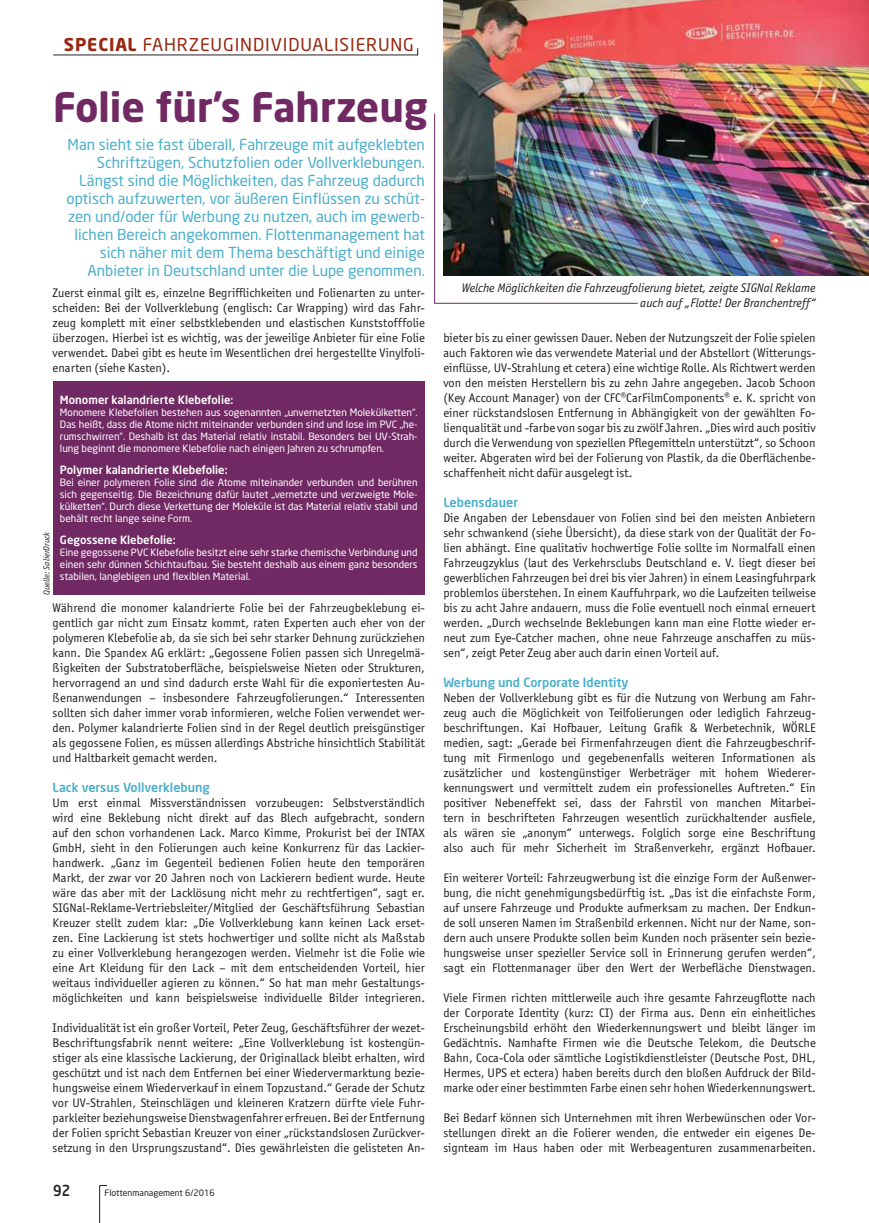
<style>
.page{position:relative;width:869px;height:1223px;background:#fff}
.page>*{position:absolute;margin:0;border:0;box-sizing:border-box;transform-origin:0 0}
.t1{font:700 40px "Neo Sans";color:#702963}
.t2{font:17.5px "Neo Sans";letter-spacing:.05em;color:#97270f}
.t3{font:15px/18px "Neo Sans";color:#4aafcb;text-align:right}
.t4{font:500 15px "Neo Sans";color:#231f20;scale:.9 1}
.t5{font:12.5px/15px "Officina Sans ITC Std";color:#231f20;text-align:justify}
.t6{font:italic 12.5px/15px "Officina Sans ITC Std";color:#231f20;text-align:right}
.t7{font:500 12.5px "Neo Sans";color:#4aafcb}
.t8{font:500 11.25px "Neo Sans";color:#fff}
.t9{font:10px/12px "Neo Sans";color:#fff;text-align:justify}
.t10{font:8.75px "Neo Sans";color:#231f20}
.t11{font:italic 8.75px "Officina Sans ITC Std";color:#231f20}
.s1{font-weight:700}
</style>
<div class="page">
<hr style="left:99px;top:1185px;width:1px;height:37px;background:#231f20">
<hr style="left:53px;top:55px;width:365px;height:1px;background:#231f20">
<img style="left:443px;top:0;width:425px;height:276px">
<div style="left:54px;top:381px;width:371px;height:214px;background:#702963"></div>
<img style="left:434px;top:113px;width:203px;height:190px">
<h2 class="t2" style="left:64px;top:36px;width:351px"><span class="s1">SPECIAL</span> FAHRZEUGINDIVIDUALISIERUNG</h2>
<h1 class="t1" style="left:53px;top:88px;width:376px">Folie für’s Fahrzeug</h1>
<p class="t3" style="left:67px;top:136px;width:360px">Man sieht sie fast überall, Fahrzeuge mit aufgeklebten Schriftzügen, Schutzfolien oder Vollverklebungen.<br>Längst sind die Möglichkeiten, das Fahrzeug dadurch optisch aufzuwerten, vor äußeren Einflüssen zu schüt&shy;zen und/oder für Werbung zu nutzen, auch im gewerb&shy;lichen Bereich angekommen. Flottenmanagement hat sich näher mit dem Thema beschäftigt und einige Anbieter in Deutschland unter die Lupe genommen.</p>
<p class="t5" style="left:53px;top:286px;width:374px">Zuerst einmal gilt es, einzelne Begrifflichkeiten und Folienarten zu unter&shy;scheiden: Bei der Vollverklebung (englisch: Car Wrapping) wird das Fahr&shy;zeug komplett mit einer selbstklebenden und elastischen Kunststofffolie überzogen. Hierbei ist es wichtig, was der jeweilige Anbieter für eine Folie verwendet. Dabei gibt es heute im Wesentlichen drei hergestellte Vinylfoli&shy;enarten (siehe Kasten).</p>
<p class="t11" style="left:42px;top:595px;width:65px;rotate:-90deg">Quelle: SalierDruck</p>
<p class="t8" style="left:60px;top:394px;width:175px">Monomer kalandrierte Klebefolie:</p>
<p class="t9" style="left:60px;top:406px;width:359px">Monomere Klebefolien bestehen aus sogenannten „unvernetzten Molekülketten“.<br>Das heißt, dass die Atome nicht miteinander verbunden sind und lose im PVC „he&shy;rumschwirren“. Deshalb ist das Material relativ instabil. Besonders bei UV-Strah&shy;lung beginnt die monomere Klebefolie nach einigen Jahren zu schrumpfen.</p>
<p class="t8" style="left:60px;top:465px;width:169px">Polymer kalandrierte Klebefolie:</p>
<p class="t9" style="left:60px;top:477px;width:359px">Bei einer polymeren Folie sind die Atome miteinander verbunden und berühren sich gegenseitig. Die Bezeichnung dafür lautet „vernetzte und verzweigte Mole&shy;külketten“. Durch diese Verkettung der Moleküle ist das Material relativ stabil und behält recht lange seine Form.</p>
<p class="t8" style="left:60px;top:534px;width:117px">Gegossene Klebefolie:</p>
<p class="t9" style="left:60px;top:547px;width:359px">Eine gegossene PVC Klebefolie besitzt eine sehr starke chemische Verbindung und einen sehr dünnen Schichtaufbau. Sie besteht deshalb aus einem ganz besonders stabilen, langlebigen und flexiblen Material.</p>
<p class="t5" style="left:53px;top:601px;width:374px">Während die monomer kalandrierte Folie bei der Fahrzeugbeklebung ei&shy;gentlich gar nicht zum Einsatz kommt, raten Experten auch eher von der polymeren Klebefolie ab, da sie sich bei sehr starker Dehnung zurückziehen kann. Die Spandex AG erklärt: „Gegossene Folien passen sich Unregelmä&shy;ßigkeiten der Substratoberfläche, beispielsweise Nieten oder Strukturen, hervorragend an und sind dadurch erste Wahl für die exponiertesten Au&shy;ßenanwendungen – insbesondere Fahrzeugfolierungen.“ Interessenten sollten sich daher immer vorab informieren, welche Folien verwendet wer&shy;den. Polymer kalandrierte Folien sind in der Regel deutlich preisgünstiger als gegossene Folien, es müssen allerdings Abstriche hinsichtlich Stabilität und Haltbarkeit gemacht werden.</p>
<p class="t7" style="left:53px;top:782px;width:159px">Lack versus Vollverklebung</p>
<p class="t5" style="left:53px;top:796px;width:374px">Um erst einmal Missverständnissen vorzubeugen: Selbstverständlich wird eine Beklebung nicht direkt auf das Blech aufgebracht, sondern auf den schon vorhandenen Lack. Marco Kimme, Prokurist bei der INTAX GmbH, sieht in den Folierungen auch keine Konkurrenz für das Lackier&shy;handwerk. „Ganz im Gegenteil bedienen Folien heute den temporären Markt, der zwar vor 20 Jahren noch von Lackierern bedient wurde. Heute wäre das aber mit der Lacklösung nicht mehr zu rechtfertigen“, sagt er.<br>SIGNal-Reklame-Vertriebsleiter/Mitglied der Geschäftsführung Sebastian Kreuzer stellt zudem klar: „Die Vollverklebung kann keinen Lack erset&shy;zen. Eine Lackierung ist stets hochwertiger und sollte nicht als Maßstab zu einer Vollverklebung herangezogen werden. Vielmehr ist die Folie wie eine Art Kleidung für den Lack – mit dem entscheidenden Vorteil, hier weitaus individueller agieren zu können.“ So hat man mehr Gestaltungs&shy;möglichkeiten und kann beispielsweise individuelle Bilder integrieren.</p>
<p class="t5" style="left:53px;top:1021px;width:374px">Individualität ist ein großer Vorteil, Peter Zeug, Geschäftsführer der wezet-Beschriftungsfabrik nennt weitere: „Eine Vollverklebung ist kostengün&shy;stiger als eine klassische Lackierung, der Originallack bleibt erhalten, wird geschützt und ist nach dem Entfernen bei einer Wiedervermarktung bezie&shy;hungsweise einem Wiederverkauf in einem Topzustand.“ Gerade der Schutz vor UV-Strahlen, Steinschlägen und kleineren Kratzern dürfte viele Fuhr&shy;parkleiter beziehungsweise Dienstwagenfahrer erfreuen. Bei der Entfernung der Folien spricht Sebastian Kreuzer von einer „rückstandslosen Zurückver&shy;setzung in den Ursprungszustand“. Dies gewährleisten die gelisteten An-</p>
<p class="t4" style="left:53px;top:1183px;width:20px">92</p>
<p class="t10" style="left:105px;top:1189px;width:111px">Flottenmanagement 6/2016</p>
<p class="t6" style="left:461px;top:281px;width:355px">Welche Möglichkeiten die Fahrzeugfolierung bietet, zeigte SIGNal Reklame auch auf „Flotte! Der Branchentreff“</p>
<p class="t5" style="left:443px;top:330px;width:374px">bieter bis zu einer gewissen Dauer. Neben der Nutzungszeit der Folie spielen auch Faktoren wie das verwendete Material und der Abstellort (Witterungs&shy;einflüsse, UV-Strahlung et cetera) eine wichtige Rolle. Als Richtwert werden von den meisten Herstellern bis zu zehn Jahre angegeben. Jacob Schoon (Key Account Manager) von der CFC®CarFilmComponents® e. K. spricht von einer rückstandslosen Entfernung in Abhängigkeit von der gewählten Fo&shy;lienqualität und -farbe von sogar bis zu zwölf Jahren. „Dies wird auch positiv durch die Verwendung von speziellen Pflegemitteln unterstützt“, so Schoon weiter. Abgeraten wird bei der Folierung von Plastik, da die Oberflächenbe&shy;schaffenheit nicht dafür ausgelegt ist.</p>
<p class="t7" style="left:443px;top:496px;width:76px">Lebensdauer</p>
<p class="t5" style="left:443px;top:510px;width:374px">Die Angaben der Lebensdauer von Folien sind bei den meisten Anbietern sehr schwankend (siehe Übersicht), da diese stark von der Qualität der Fo&shy;lien abhängt. Eine qualitativ hochwertige Folie sollte im Normalfall einen Fahrzeugzyklus (laut des Verkehrsclubs Deutschland e. V. liegt dieser bei gewerblichen Fahrzeugen bei drei bis vier Jahren) in einem Leasingfuhrpark problemlos überstehen. In einem Kauffuhrpark, wo die Laufzeiten teilweise bis zu acht Jahre andauern, muss die Folie eventuell noch einmal erneuert werden. „Durch wechselnde Beklebungen kann man eine Flotte wieder er&shy;neut zum Eye-Catcher machen, ohne neue Fahrzeuge anschaffen zu müs&shy;sen“, zeigt Peter Zeug aber auch darin einen Vorteil auf.</p>
<p class="t7" style="left:443px;top:676px;width:187px">Werbung und Corporate Identity</p>
<p class="t5" style="left:443px;top:690px;width:374px">Neben der Vollverklebung gibt es für die Nutzung von Werbung am Fahr&shy;zeug auch die Möglichkeit von Teilfolierungen oder lediglich Fahrzeug&shy;beschriftungen. Kai Hofbauer, Leitung Grafik &amp; Werbetechnik, WÖRLE medien, sagt: „Gerade bei Firmenfahrzeugen dient die Fahrzeugbeschrif&shy;tung mit Firmenlogo und gegebenenfalls weiteren Informationen als zusätzlicher und kostengünstiger Werbeträger mit hohem Wiederer&shy;kennungswert und vermittelt zudem ein professionelles Auftreten.“ Ein positiver Nebeneffekt sei, dass der Fahrstil von manchen Mitarbei&shy;tern in beschrifteten Fahrzeugen wesentlich zurückhaltender ausfiele, als wären sie „anonym“ unterwegs. Folglich sorge eine Beschriftung also auch für mehr Sicherheit im Straßenverkehr, ergänzt Hofbauer.</p>
<p class="t5" style="left:443px;top:870px;width:374px">Ein weiterer Vorteil: Fahrzeugwerbung ist die einzige Form der Außenwer&shy;bung, die nicht genehmigungsbedürftig ist. „Das ist die einfachste Form, auf unsere Fahrzeuge und Produkte aufmerksam zu machen. Der Endkun&shy;de soll unseren Namen im Straßenbild erkennen. Nicht nur der Name, son&shy;dern auch unsere Produkte sollen beim Kunden noch präsenter sein bezie&shy;hungsweise unser spezieller Service soll in Erinnerung gerufen werden“, sagt ein Flottenmanager über den Wert der Werbefläche Dienstwagen.</p>
<p class="t5" style="left:443px;top:990px;width:374px">Viele Firmen richten mittlerweile auch ihre gesamte Fahrzeugflotte nach der Corporate Identity (kurz: CI) der Firma aus. Denn ein einheitliches Erscheinungsbild erhöht den Wiederkennungswert und bleibt länger im Gedächtnis. Namhafte Firmen wie die Deutsche Telekom, die Deutsche Bahn, Coca-Cola oder sämtliche Logistikdienstleister (Deutsche Post, DHL, Hermes, UPS et ectera) haben bereits durch den bloßen Aufdruck der Bild&shy;marke oder einer bestimmten Farbe einen sehr hohen Wiederkennungswert.</p>
<p class="t5" style="left:443px;top:1110px;width:374px">Bei Bedarf können sich Unternehmen mit ihren Werbewünschen oder Vor&shy;stellungen direkt an die Folierer wenden, die entweder ein eigenes De&shy;signteam im Haus haben oder mit Werbeagenturen zusammenarbeiten.</p>
</div>
